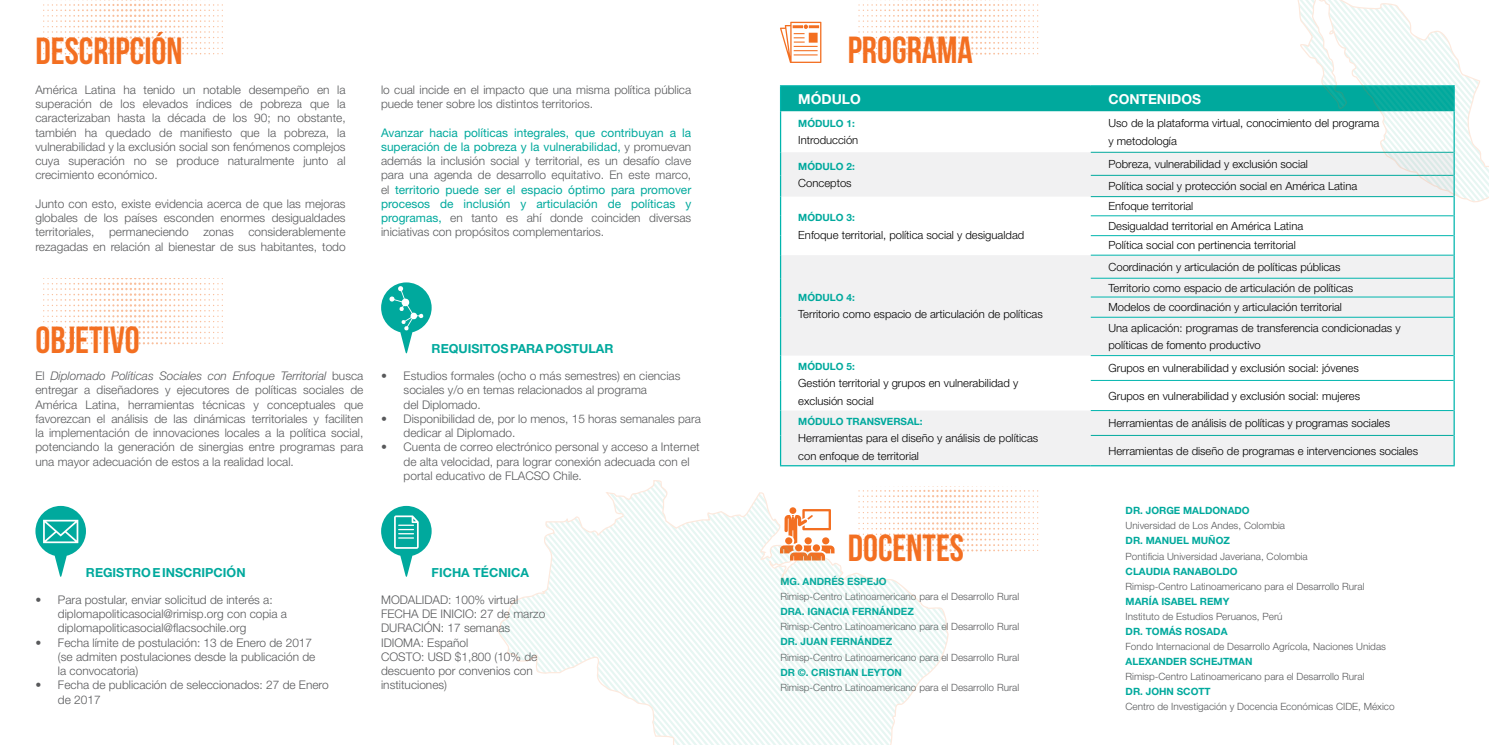
<style>
.page{position:relative;width:1489px;height:745px;background:#fff}
.page>*{position:absolute;margin:0;border:0;box-sizing:border-box;transform-origin:0 0}
.t1{font:37.62px "Bebas Neue";color:#f36f21}
.t2{font:700 13.75px "Helvetica Neue LT Std";color:#fff}
.t3{font:700 12.5px "Helvetica Neue LT Std";color:#00a99d}
.t4{font:300 11.88px/14.2px "Helvetica Neue LT Std";color:#58595b}
.t5{font:11.88px/14.2px "Helvetica Neue LT Std";color:#00a99d;text-align:justify}
.t6{font:300 11.25px/17.5px "Helvetica Neue LT Std";color:#000}
.t7{font:300 10px "Helvetica Neue LT Std";color:#58595b}
.t8{font:700 10px "Helvetica Neue LT Std";color:#00a99d}
.s1{font-weight:300;color:#58595b}
.s2{font-style:italic}
</style>
<div class="page">
<svg style="left:381px;top:282px;width:50px;height:71px"></svg>
<svg style="left:35px;top:505px;width:51px;height:72px"></svg>
<svg style="left:381px;top:505px;width:50px;height:72px"></svg>
<svg style="left:781px;top:317px;width:672px;height:148px;fill:#f1f1f2"></svg>
<hr style="left:1090px;top:435px;width:363px;height:1px;background:#00a99d">
<hr style="left:1090px;top:317px;width:363px;height:1px;background:#00b5ad">
<hr style="left:1090px;top:355px;width:363px;height:1px;background:#00b5ad">
<hr style="left:1090px;top:380px;width:363px;height:1px;background:#00b5ad">
<hr style="left:1090px;top:410px;width:363px;height:1px;background:#00b5ad">
<hr style="left:780px;top:317px;width:1px;height:38px;background:#00b5ad">
<hr style="left:1453px;top:317px;width:1px;height:38px;background:#00b5ad">
<svg style="left:780px;top:355px;width:1px;height:25px"></svg>
<hr style="left:780px;top:380px;width:1px;height:30px;background:#00b5ad">
<svg style="left:1453px;top:355px;width:1px;height:25px"></svg>
<hr style="left:1453px;top:380px;width:1px;height:30px;background:#00b5ad">
<svg style="left:780px;top:410px;width:1px;height:25px"></svg>
<hr style="left:780px;top:435px;width:1px;height:30px;background:#00b5ad">
<hr style="left:780px;top:465px;width:310px;height:1px;background:#00b5ad">
<svg style="left:1453px;top:410px;width:1px;height:25px"></svg>
<hr style="left:1453px;top:435px;width:1px;height:30px;background:#00b5ad">
<hr style="left:1090px;top:465px;width:364px;height:1px;background:#00b5ad">
<svg style="left:498px;top:480px;width:451px;height:264px"></svg>
<svg style="left:43px;top:0;width:180px;height:55px"></svg>
<svg style="left:43px;top:279px;width:180px;height:65px"></svg>
<svg style="left:779px;top:0;width:709px;height:317px"></svg>
<svg style="left:858px;top:486px;width:180px;height:65px"></svg>
<h1 class="t1" style="left:35px;top:30px;width:149px">DESCRIPCIÓN</h1>
<p class="t4" style="left:35px;top:82px;width:312px;text-align:justify">América Latina ha tenido un notable desempeño en la superación de los elevados índices de pobreza que la caracterizaban hasta la década de los 90; no obstante, también ha quedado de manifiesto que la pobreza, la vulnerabilidad y la exclusión social son fenómenos complejos cuya superación no se produce naturalmente junto al crecimiento económico.</p>
<p class="t4" style="left:35px;top:196px;width:312px;text-align:justify">Junto con esto, existe evidencia acerca de que las mejoras globales de los países esconden enormes desigualdades territoriales, permaneciendo zonas considerablemente rezagadas en relación al bienestar de sus habitantes, todo</p>
<p class="t4" style="left:381px;top:82px;width:312px">lo cual incide en el impacto que una misma política pública puede tener sobre los distintos territorios.</p>
<p class="t5" style="left:381px;top:125px;width:312px">Avanzar hacia políticas integrales, que contribuyan a la superación de la pobreza y la vulnerabilidad, <span class="s1">y promuevan además la inclusión social y territorial, es un desafío clave para una agenda de desarrollo equitativo. En este marco, el</span> territorio puede ser el espacio óptimo para promover procesos de inclusión y articulación de políticas y programas, <span class="s1">en tanto es ahí donde coinciden diversas iniciativas con propósitos complementarios.</span></p>
<h1 class="t1" style="left:35px;top:319px;width:106px">OBJETIVO</h1>
<p class="t4" style="left:35px;top:368px;width:329px;text-align:justify">El <span class="s2">Diplomado Políticas Sociales con Enfoque Territorial</span> busca entregar a diseñadores y ejecutores de políticas sociales de América Latina, herramientas técnicas y conceptuales que favorezcan el análisis de las dinámicas territoriales y faciliten la implementación de innovaciones locales a la política social, potenciando la generación de sinergias entre programas para una mayor adecuación de estos a la realidad local.</p>
<p class="t3" style="left:431px;top:341px;width:183px">REQUISITOS PARA POSTULAR</p>
<p class="t4" style="left:403px;top:368px;width:278px;text-indent:-23px">• Estudios formales (ocho o más semestres) en ciencias sociales y/o en temas relacionados al programa<br>del Diplomado.</p>
<p class="t4" style="left:403px;top:411px;width:299px;text-indent:-23px">• Disponibilidad de, por lo menos, 15 horas semanales para dedicar al Diplomado.</p>
<p class="t4" style="left:403px;top:439px;width:297px;text-indent:-23px">• Cuenta de correo electrónico personal y acceso a Internet de alta velocidad, para lograr conexión adecuada con el portal educativo de FLACSO Chile.</p>
<p class="t3" style="left:86px;top:564px;width:161px">REGISTRO E INSCRIPCIÓN</p>
<p class="t4" style="left:58px;top:591px;width:231px;text-indent:-23px">• Para postular, enviar solicitud de interés a: diplomapoliticasocial@rimisp.org con copia a diplomapoliticasocial@flacsochile.org</p>
<p class="t4" style="left:58px;top:634px;width:259px;text-indent:-23px">• Fecha límite de postulación: 13 de Enero de 2017 (se admiten postulaciones desde la publicación de la convocatoria)</p>
<p class="t4" style="left:58px;top:677px;width:272px;text-indent:-23px">• Fecha de publicación de seleccionados: 27 de Enero de 2017</p>
<p class="t3" style="left:431px;top:564px;width:99px">FICHA TÉCNICA</p>
<p class="t4" style="left:381px;top:591px;width:166px">MODALIDAD: 100% virtual<br>FECHA DE INICIO: 27 de marzo<br>DURACIÓN: 17 semanas<br>IDIOMA: Español<br>COSTO: USD $1,800 (10% de descuento por convenios con instituciones)</p>
<h1 class="t1" style="left:847px;top:29px;width:127px">PROGRAMA</h1>
<p class="t2" style="left:798px;top:90px;width:64px">MÓDULO</p>
<p class="t2" style="left:1108px;top:90px;width:94px">CONTENIDOS</p>
<p class="t8" style="left:798px;top:117px;width:58px">MÓDULO 1:</p>
<p class="t6" style="left:798px;top:131px;width:62px">Introducción</p>
<p class="t6" style="left:1108px;top:114px;width:272px">Uso de la plataforma virtual, conocimiento del programa y metodología</p>
<p class="t8" style="left:798px;top:160px;width:58px">MÓDULO 2:</p>
<p class="t6" style="left:798px;top:174px;width:55px">Conceptos</p>
<p class="t8" style="left:798px;top:211px;width:58px">MÓDULO 3:</p>
<p class="t6" style="left:798px;top:225px;width:227px">Enfoque territorial, política social y desigualdad</p>
<p class="t8" style="left:798px;top:291px;width:58px">MÓDULO 4:</p>
<p class="t6" style="left:798px;top:305px;width:246px">Territorio como espacio de articulación de políticas</p>
<p class="t8" style="left:798px;top:359px;width:58px">MÓDULO 5:</p>
<p class="t6" style="left:798px;top:374px;width:221px">Gestión territorial y grupos en vulnerabilidad y exclusión social</p>
<p class="t8" style="left:798px;top:414px;width:126px">MÓDULO TRANSVERSAL:</p>
<p class="t6" style="left:798px;top:429px;width:241px">Herramientas para el diseño y análisis de políticas con enfoque de territorial</p>
<h1 class="t1" style="left:847px;top:526px;width:118px">DOCENTES</h1>
<p class="t8" style="left:780px;top:575px;width:108px">MG. ANDRÉS ESPEJO</p>
<p class="t7" style="left:780px;top:590px;width:240px">Rimisp-Centro Latinoamericano para el Desarrollo Rural</p>
<p class="t8" style="left:780px;top:605px;width:135px">DRA. IGNACIA FERNÁNDEZ</p>
<p class="t7" style="left:780px;top:620px;width:240px">Rimisp-Centro Latinoamericano para el Desarrollo Rural</p>
<p class="t8" style="left:780px;top:635px;width:113px">DR. JUAN FERNÁNDEZ</p>
<p class="t7" style="left:780px;top:650px;width:240px">Rimisp-Centro Latinoamericano para el Desarrollo Rural</p>
<p class="t8" style="left:780px;top:665px;width:123px">DR ©. CRISTIAN LEYTON</p>
<p class="t7" style="left:780px;top:680px;width:240px">Rimisp-Centro Latinoamericano para el Desarrollo Rural</p>
<p class="t6" style="left:1108px;top:152px;width:250px;line-height:22.1px">Pobreza, vulnerabilidad y exclusión social<br>Política social y protección social en América Latina</p>
<p class="t6" style="left:1108px;top:196px;width:196px;line-height:19.6px">Enfoque territorial<br>Desigualdad territorial en América Latina<br>Política social con pertinencia territorial</p>
<p class="t6" style="left:1108px;top:256px;width:246px;line-height:20.9px">Coordinación y articulación de políticas públicas<br>Territorio como espacio de articulación de políticas</p>
<p class="t6" style="left:1108px;top:296px;width:293px;line-height:20.5px">Modelos de coordinación y articulación territorial<br>Una aplicación: programas de transferencia condicionadas y</p>
<p class="t6" style="left:1108px;top:336px;width:154px">políticas de fomento productivo</p>
<p class="t6" style="left:1108px;top:359px;width:252px">Grupos en vulnerabilidad y exclusión social: jóvenes</p>
<p class="t6" style="left:1108px;top:386px;width:253px">Grupos en vulnerabilidad y exclusión social: mujeres</p>
<p class="t6" style="left:1108px;top:414px;width:283px">Herramientas de análisis de políticas y programas sociales</p>
<p class="t6" style="left:1108px;top:441px;width:311px">Herramientas de diseño de programas e intervenciones sociales</p>
<p class="t8" style="left:1125px;top:504px;width:126px">DR. JORGE MALDONADO</p>
<p class="t7" style="left:1125px;top:519px;width:161px">Universidad de Los Andes, Colombia</p>
<p class="t8" style="left:1125px;top:534px;width:106px">DR. MANUEL MUÑOZ</p>
<p class="t7" style="left:1125px;top:549px;width:184px">Pontificia Universidad Javeriana, Colombia</p>
<p class="t8" style="left:1125px;top:564px;width:113px">CLAUDIA RANABOLDO</p>
<p class="t7" style="left:1125px;top:579px;width:240px">Rimisp-Centro Latinoamericano para el Desarrollo Rural</p>
<p class="t8" style="left:1125px;top:594px;width:105px">MARÍA ISABEL REMY</p>
<p class="t7" style="left:1125px;top:609px;width:158px">Instituto de Estudios Peruanos, Perú</p>
<p class="t8" style="left:1125px;top:624px;width:103px">DR. TOMÁS ROSADA</p>
<p class="t7" style="left:1125px;top:639px;width:262px">Fondo Internacional de Desarrollo Agrícola, Naciones Unidas</p>
<p class="t8" style="left:1125px;top:654px;width:128px">ALEXANDER SCHEJTMAN</p>
<p class="t7" style="left:1125px;top:669px;width:240px">Rimisp-Centro Latinoamericano para el Desarrollo Rural</p>
<p class="t8" style="left:1125px;top:684px;width:87px">DR. JOHN SCOTT</p>
<p class="t7" style="left:1125px;top:699px;width:270px">Centro de Investigación y Docencia Económicas CIDE, México</p>
</div>
